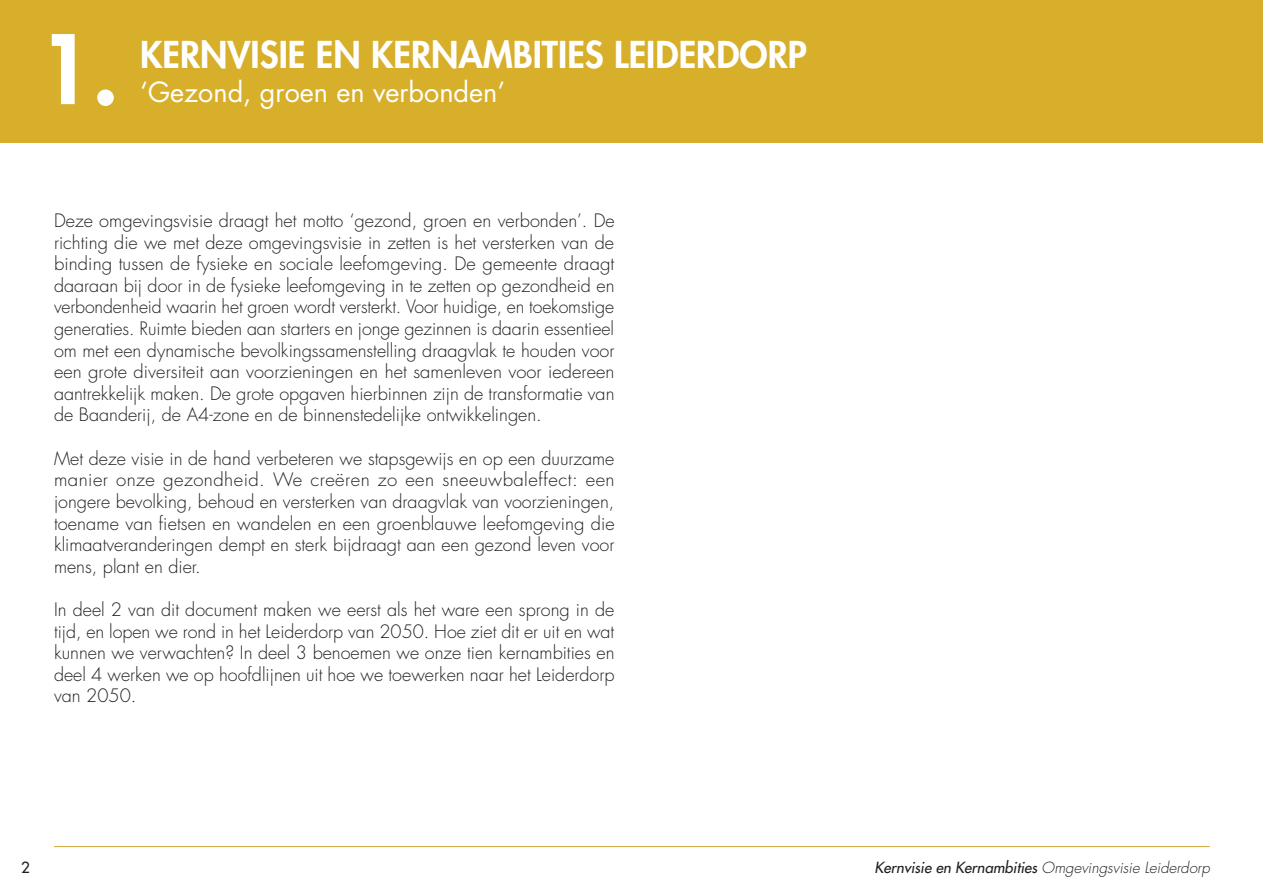
<style>
.page{position:relative;width:1263px;height:893px;background:#fff}
.page>*{position:absolute;margin:0;border:0;box-sizing:border-box;transform-origin:0 0}
.t1{font:800 93px "Futura Std";color:#fff}
.t2{font:800 36px "Futura Std";color:#fff}
.t3{font:27px "Futura Std";color:#fff}
.Tekst{font:300 18px/21.6px "Futura Std";color:#231f20;text-align:justify}
.t4{font:italic 300 15px "Futura Std";color:#231f20}
.t5{font:500 15px "Futura Std";color:#231f20}
.s1{font-weight:500}
</style>
<div class="page">
<hr style="left:54px;top:846px;width:1156px;height:1px;background:#d3a73e">
<div style="left:0;top:0;width:1263px;height:142px;background:#d7af2b"></div>
<p class="t1" style="left:38px;top:11px;width:82px">1.</p>
<p class="t2" style="left:140px;top:32px;width:668px">KERNVISIE EN KERNAMBITIES LEIDERDORP</p>
<p class="t3" style="left:140px;top:75px;width:366px">‘Gezond, groen en verbonden’</p>
<p class="Tekst" style="left:54px;top:210px;width:562px">Deze omgevingsvisie draagt het motto ‘gezond, groen en verbonden’. De richting die we met deze omgevingsvisie in zetten is het versterken van de binding tussen de fysieke en sociale leefomgeving. De gemeente draagt daaraan bij door in de fysieke leefomgeving in te zetten op gezondheid en verbondenheid waarin het groen wordt versterkt. Voor huidige, en toekomstige generaties. Ruimte bieden aan starters en jonge gezinnen is daarin essentieel om met een dynamische bevolkingssamenstelling draagvlak te houden voor een grote diversiteit aan voorzieningen en het samenleven voor iedereen aantrekkelijk maken. De grote opgaven hierbinnen zijn de transformatie van de Baanderij, de A4-zone en de binnenstedelijke ontwikkelingen.</p>
<p class="Tekst" style="left:54px;top:448px;width:562px">Met deze visie in de hand verbeteren we stapsgewijs en op een duurzame manier onze gezondheid. We creëren zo een sneeuwbaleffect: een jongere bevolking, behoud en versterken van draagvlak van voorzieningen, toename van fietsen en wandelen en een groenblauwe leefomgeving die klimaatveranderingen dempt en sterk bijdraagt aan een gezond leven voor mens, plant en dier.</p>
<p class="Tekst" style="left:54px;top:599px;width:562px">In deel 2 van dit document maken we eerst als het ware een sprong in de tijd, en lopen we rond in het Leiderdorp van 2050. Hoe ziet dit er uit en wat kunnen we verwachten? In deel 3 benoemen we onze tien kernambities en deel 4 werken we op hoofdlijnen uit hoe we toewerken naar het Leiderdorp van 2050.</p>
<p class="t5" style="left:21px;top:858px;width:10px">2</p>
<p class="t4" style="left:874px;top:859px;width:337px"><span class="s1">Kernvisie en Kernambities</span> Omgevingsvisie Leiderdorp</p>
</div>
